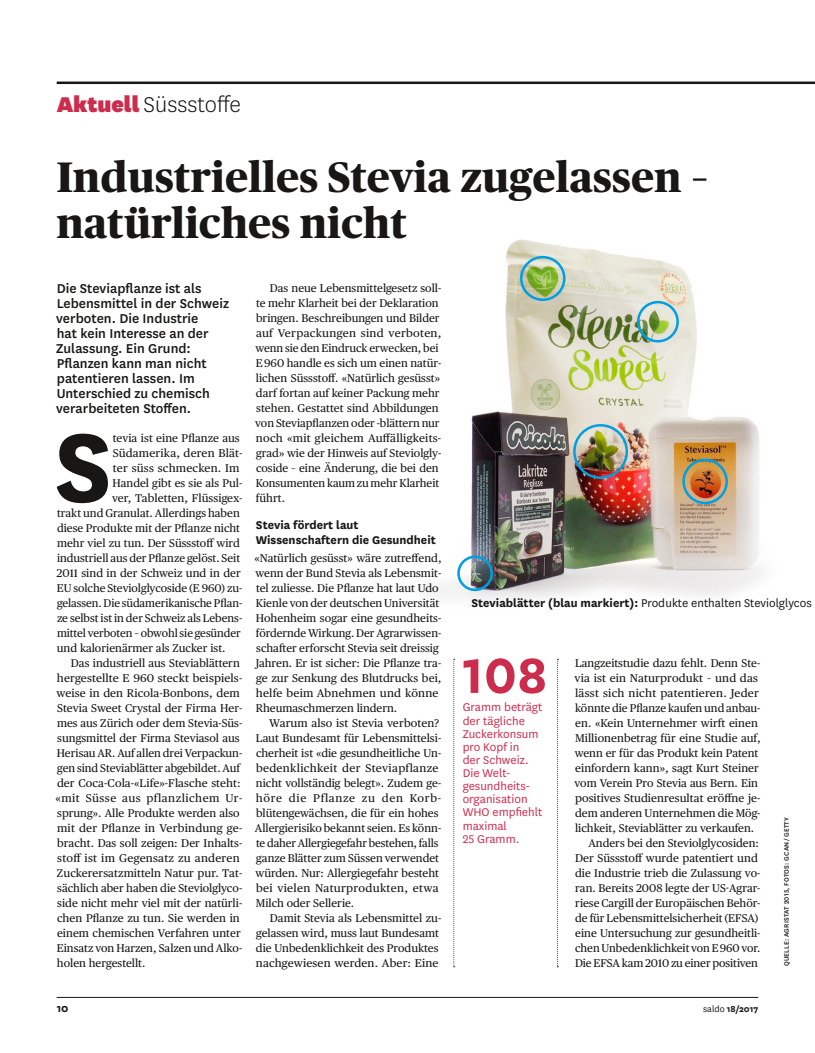
<style>
.page{position:relative;width:815px;height:1053px;background:#fff}
.page>*{position:absolute;margin:0;border:0;box-sizing:border-box;transform-origin:0 0}
._051_SA_Lauftext_Ini{font:700 113.12px "National";color:#181716}
._240_SA_Titel_Margin{font:700 57.5px "National";color:#cd2d4d}
._200_SA_Titel_Artike{font:800 42.5px/46px "Publico Headline";letter-spacing:.01em;color:#181716}
._011_SA_Rubriktitel{font:300 25px "National";color:#181716}
._040_SA_Vorspann_12{font:500 15px/15px "National";color:#181716}
._241_SA_Text_Margina{font:13.12px/13.1px "National";color:#cd2d4d}
._070_SA_Bilduntersch{font:13.12px "National";color:#181716}
._250_SA_Zwischentite{font:700 13.12px/15px "National";color:#181716}
._001_SA_Pagina{font:700 12.5px "National";color:#181716}
._052_SA_Lauftext_Ein{font:11.25px/15px "Publico Text";color:#181716}
._051_SA_Lauftext_Ini-2{font:11.25px "Publico Text";color:#181716}
._050_SA_Lauftext_9_x{font:11.25px/15px "Publico Text";color:#181716}
._002_SA_Fusszeile{font:700 10px "National";color:#181716}
._071_SA_Fotobyline_6{font:500 7.5px "National";letter-spacing:.025em;color:#181716}
.s1{font-weight:900;color:#cd2d4d}
.s2{font-weight:700}
.s3{font-weight:400}
</style>
<div class="page">
<hr style="left:57px;top:997px;width:701px;height:1px;background:#181716">
<hr style="left:57px;top:81px;width:758px;height:3px;background:#181716">
<img style="left:427px;top:239px;width:336px;height:361px">
<div style="left:682px;top:458px;width:46px;height:46px;border:2px solid #009ee3;border-radius:50%"></div>
<div style="left:573px;top:424px;width:55px;height:55px;border:2px solid #009ee3;border-radius:50%"></div>
<div style="left:637px;top:301px;width:42px;height:41px;border:2px solid #009ee3;border-radius:50%"></div>
<div style="left:520px;top:256px;width:46px;height:45px;border:2px solid #009ee3;border-radius:50%"></div>
<div style="left:457px;top:555px;width:36px;height:36px;border:2px solid #009ee3;border-radius:50%"></div>
<svg style="left:557px;top:659px;width:1px;height:308px"></svg>
<svg style="left:453px;top:659px;width:2px;height:308px"></svg>
<p class="_011_SA_Rubriktitel" style="left:57px;top:88px;width:186px"><span class="s1">Aktuell</span> Süssstoffe</p>
<p class="_200_SA_Titel_Artike" style="left:57px;top:151px;width:653px">Industrielles Stevia zugelassen – natürliches nicht</p>
<p class="_040_SA_Vorspann_12" style="left:56px;top:280px;width:174px">Die Steviapflanze ist als<br>Lebensmittel in der Schweiz verboten. Die Industrie<br>hat kein Interesse an der<br>Zulassung. Ein Grund:<br>Pflanzen kann man nicht patentieren lassen. Im<br>Unterschied zu chemisch verarbeiteten Stoffen.</p>
<p class="_051_SA_Lauftext_Ini" style="left:54px;top:387px;width:60px">S</p>
<p class="_051_SA_Lauftext_Ini-2" style="left:113px;top:429px;width:128px">tevia ist eine Pflanze aus</p>
<p class="_051_SA_Lauftext_Ini-2" style="left:113px;top:444px;width:131px">Südamerika, deren Blät-</p>
<p class="_051_SA_Lauftext_Ini-2" style="left:113px;top:459px;width:128px">ter süss schmecken. Im</p>
<p class="_051_SA_Lauftext_Ini-2" style="left:113px;top:474px;width:131px">Handel gibt es sie als Pul-</p>
<p class="_051_SA_Lauftext_Ini-2" style="left:112px;top:489px;width:132px">ver, Tabletten, Flüssigex-</p>
<p class="_051_SA_Lauftext_Ini-2" style="left:57px;top:504px;width:184px">trakt und Granulat. Allerdings haben</p>
<p class="_051_SA_Lauftext_Ini-2" style="left:57px;top:519px;width:185px">diese Produkte mit der Pflanze nicht</p>
<p class="_051_SA_Lauftext_Ini-2" style="left:57px;top:534px;width:184px">mehr viel zu tun. Der Süssstoff wird</p>
<p class="_051_SA_Lauftext_Ini-2" style="left:57px;top:549px;width:185px">industriell aus der Pflanze gelöst. Seit</p>
<p class="_051_SA_Lauftext_Ini-2" style="left:57px;top:564px;width:186px">2011 sind in der Schweiz und in der</p>
<p class="_051_SA_Lauftext_Ini-2" style="left:57px;top:579px;width:187px">EU solche Steviolglycoside (E 960) zu-</p>
<p class="_051_SA_Lauftext_Ini-2" style="left:57px;top:594px;width:186px">gelassen. Die südamerikanische Pflan-</p>
<p class="_051_SA_Lauftext_Ini-2" style="left:57px;top:609px;width:187px">ze selbst ist in der Schweiz als Lebens-</p>
<p class="_051_SA_Lauftext_Ini-2" style="left:57px;top:624px;width:185px">mittel verboten – obwohl sie gesünder</p>
<p class="_051_SA_Lauftext_Ini-2" style="left:57px;top:639px;width:170px">und kalorienärmer als Zucker ist.</p>
<p class="_052_SA_Lauftext_Ein" style="left:56px;top:654px;width:188px;text-indent:15px">Das industriell aus Steviablättern hergestellte E 960 steckt beispiels&shy;weise in den Ricola-Bonbons, dem Stevia Sweet Crystal der Firma Her&shy;mes aus Zürich oder dem Stevia-Süs&shy;sungsmittel der Firma Steviasol aus Herisau AR. Auf allen drei Verpackun&shy;gen sind Steviablätter abgebildet. Auf der Coca-Cola-«Life»-Flasche steht: «mit Süsse aus pflanzlichem Ur&shy;sprung». Alle Produkte werden also mit der Pflanze in Verbindung ge&shy;bracht. Das soll zeigen: Der Inhalts&shy;stoff ist im Gegensatz zu anderen Zuckerersatzmitteln Natur pur. Tat&shy;sächlich aber haben die Steviolglyco&shy;side nicht mehr viel mit der natürli&shy;chen Pflanze zu tun. Sie werden in einem chemischen Verfahren unter Einsatz von Harzen, Salzen und Alko&shy;holen hergestellt.</p>
<p class="_052_SA_Lauftext_Ein" style="left:255px;top:279px;width:188px;text-indent:15px">Das neue Lebensmittelgesetz soll&shy;te mehr Klarheit bei der Deklaration bringen. Beschreibungen und Bilder auf Verpackungen sind verboten, wenn sie den Eindruck erwecken, bei E 960 handle es sich um einen natür&shy;lichen Süssstoff. «Natürlich gesüsst» darf fortan auf keiner Packung mehr stehen. Gestattet sind Abbildungen von Steviapflanzen oder -blättern nur noch «mit gleichem Auffälligkeits&shy;grad» wie der Hinweis auf Steviolgly&shy;coside – eine Änderung, die bei den Konsumenten kaum zu mehr Klarheit führt.</p>
<p class="_250_SA_Zwischentite" style="left:256px;top:517px;width:182px">Stevia fördert laut<br>Wissenschaftern die Gesundheit</p>
<p class="_050_SA_Lauftext_9_x" style="left:254px;top:549px;width:189px">«Natürlich gesüsst» wäre zutreffend, wenn der Bund Stevia als Lebensmit&shy;tel zuliesse. Die Pflanze hat laut Udo Kienle von der deutschen Universität Hohenheim sogar eine gesundheits&shy;fördernde Wirkung. Der Agrarwissen&shy;schafter erforscht Stevia seit dreissig Jahren. Er ist sicher: Die Pflanze tra&shy;ge zur Senkung des Blutdrucks bei, helfe beim Abnehmen und könne Rheumaschmerzen lindern.</p>
<p class="_052_SA_Lauftext_Ein" style="left:255px;top:714px;width:188px;text-indent:14px">Warum also ist Stevia verboten?<br>Laut Bundesamt für Lebensmittelsi&shy;cherheit ist «die gesundheitliche Un&shy;bedenklichkeit der Steviapflanze nicht vollständig belegt». Zudem ge&shy;höre die Pflanze zu den Korb&shy;blütengewächsen, die für ein hohes Allergierisiko bekannt seien. Es könn&shy;te daher Allergiegefahr bestehen, falls ganze Blätter zum Süssen verwendet würden. Nur: Allergiegefahr besteht bei vielen Naturprodukten, etwa Milch oder Sellerie.</p>
<p class="_052_SA_Lauftext_Ein" style="left:256px;top:909px;width:187px;text-indent:14px">Damit Stevia als Lebensmittel zu&shy;gelassen wird, muss laut Bundesamt die Unbedenklichkeit des Produktes nachgewiesen werden. Aber: Eine</p>
<p class="_070_SA_Bilduntersch" style="left:472px;top:594px;width:342px"><span class="s2">Steviablätter (blau markiert):</span> Produkte enthalten Steviolglycos</p>
<p class="_240_SA_Titel_Margin" style="left:463px;top:634px;width:86px">108</p>
<p class="_241_SA_Text_Margina" style="left:463px;top:700px;width:81px">Gramm beträgt der tägliche<br>Zuckerkonsum pro Kopf in<br>der Schweiz.<br>Die Welt&shy;gesundheits&shy;organisation<br>WHO empfiehlt maximal<br>25 Gramm.</p>
<p class="_052_SA_Lauftext_Ein" style="left:575px;top:654px;width:188px">Langzeitstudie dazu fehlt. Denn Ste&shy;via ist ein Naturprodukt – und das lässt sich nicht patentieren. Jeder könnte die Pflanze kaufen und anbau&shy;en. «Kein Unternehmer wirft einen Millionenbetrag für eine Studie auf, wenn er für das Produkt kein Patent einfordern kann», sagt Kurt Steiner vom Verein Pro Stevia aus Bern. Ein positives Studienresultat eröffne je&shy;dem anderen Unternehmen die Mög&shy;lichkeit, Steviablätter zu verkaufen.</p>
<p class="_052_SA_Lauftext_Ein" style="left:575px;top:834px;width:187px;text-indent:13px">Anders bei den Steviolglycosiden:<br>Der Süssstoff wurde patentiert und die Industrie trieb die Zulassung vo&shy;ran. Bereits 2008 legte der US-Agrar&shy;riese Cargill der Europäischen Behör&shy;de für Lebensmittelsicherheit (EFSA) eine Untersuchung zur gesundheitli&shy;chen Unbedenklichkeit von E 960 vor.<br>Die EFSA kam 2010 zu einer positiven</p>
<p class="_071_SA_Fotobyline_6" style="left:781px;top:966px;width:151px;rotate:-90deg">QUELLE: AGRISTAT 2015, FOTOS: GCAN / GETTY</p>
<p class="_001_SA_Pagina" style="left:57px;top:999px;width:13px">10</p>
<p class="_002_SA_Fusszeile" style="left:703px;top:1002px;width:57px"><span class="s3">saldo</span> 18/2017</p>
</div>
